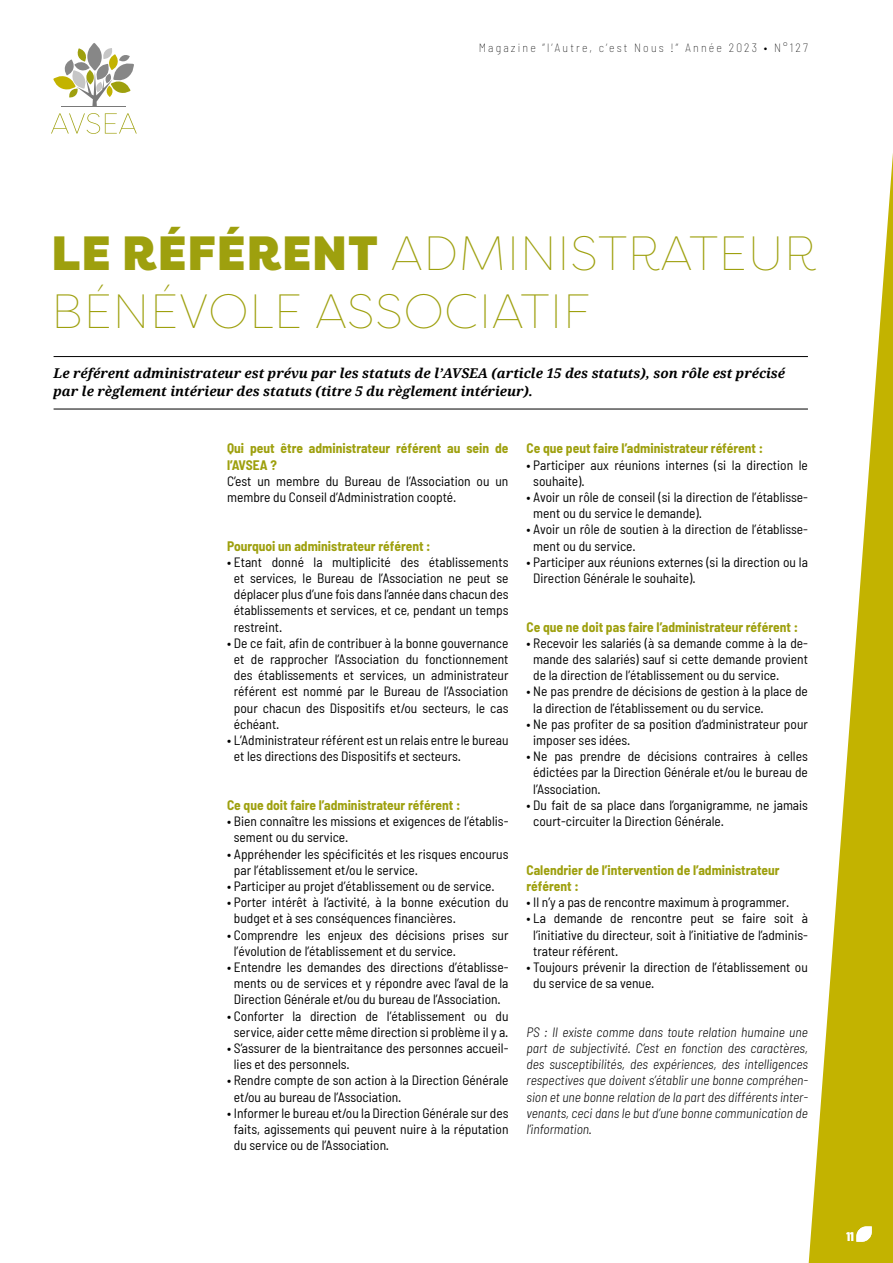
<style>
.page{position:relative;width:893px;height:1263px;background:#fff}
.page>*{position:absolute;margin:0;border:0;box-sizing:border-box;transform-origin:0 0}
.t1{font:100 48px/57.6px "Filson Pro";letter-spacing:.02em;color:#9ea00e}
.t2{font:semi-condensed 13.5px/16.2px "Barlow";color:#000}
.t3{font:italic 300 semi-condensed 13.5px/16.2px "Barlow";color:#000;text-align:justify}
.t4{font:700 semi-condensed 13.5px/16.2px "Barlow";color:#9ea00e}
.t5{font:italic 700 13.5px/18px "Noto Serif";color:#000}
.t6{font:100 semi-condensed 12px "Barlow";letter-spacing:.18em;color:#000}
.t7{font:700 semi-condensed 12px "Barlow";color:#fff}
.s1{font-weight:900}
</style>
<div class="page">
<svg style="left:807px;top:153px;width:86px;height:1110px"></svg>
<svg style="left:51px;top:113px;width:86px;height:21px"></svg>
<svg style="left:87px;top:43px;width:15px;height:28px"></svg>
<hr style="left:62px;top:106px;width:64px;height:1px;background:#797979">
<svg style="left:53px;top:48px;width:81px;height:58px"></svg>
<hr style="left:54px;top:356px;width:754px;height:1px;background:#000">
<hr style="left:54px;top:409px;width:754px;height:1px;background:#000">
<svg style="left:856px;top:1226px;width:16px;height:16px"></svg>
<p class="t6" style="left:479px;top:40px;width:331px">Magazine ”l’Autre, c’est Nous !” Année 2023 • N°127</p>
<h1 class="t1" style="left:52px;top:224px;width:766px"><span class="s1">LE RÉFÉRENT</span> ADMINISTRATEUR<br>BÉNÉVOLE ASSOCIATIF</h1>
<p class="t5" style="left:54px;top:364px;width:733px">Le référent administrateur est prévu par les statuts de l’AVSEA (article 15 des statuts), son rôle est précisé par le règlement intérieur des statuts (titre 5 du règlement intérieur).</p>
<p class="t4" style="left:227px;top:440px;width:283px">Qui peut être administrateur référent au sein de l’AVSEA ?</p>
<p class="t2" style="left:227px;top:472px;width:283px">C’est un membre du Bureau de l’Association ou un membre du Conseil d’Administration coopté.</p>
<p class="t4" style="left:227px;top:537px;width:205px">Pourquoi un administrateur référent :</p>
<p class="t2" style="left:234px;top:553px;width:276px;text-align:justify;text-indent:-7px">• Etant donné la multiplicité des établissements et services, le Bureau de l’Association ne peut se déplacer plus d’une fois dans l’année dans chacun des établissements et services, et ce, pendant un temps restreint.</p>
<p class="t2" style="left:234px;top:634px;width:276px;text-align:justify;text-indent:-7px">• De ce fait, afin de contribuer à la bonne gouvernance et de rapprocher l’Association du fonctionnement des établissements et services, un administrateur référent est nommé par le Bureau de l’Association pour chacun des Dispositifs et/ou secteurs, le cas échéant.</p>
<p class="t2" style="left:234px;top:732px;width:276px;text-indent:-7px">• L’Administrateur référent est un relais entre le bureau et les directions des Dispositifs et secteurs.</p>
<p class="t4" style="left:227px;top:796px;width:235px">Ce que doit faire l’administrateur référent :</p>
<p class="t2" style="left:234px;top:813px;width:276px;text-indent:-7px">• Bien connaître les missions et exigences de l’établis&shy;sement ou du service.</p>
<p class="t2" style="left:234px;top:845px;width:276px;text-indent:-7px">• Appréhender les spécificités et les risques encourus par l’établissement et/ou le service.</p>
<p class="t2" style="left:227px;top:877px;width:269px">• Participer au projet d’établissement ou de service.</p>
<p class="t2" style="left:234px;top:894px;width:276px;text-indent:-7px">• Porter intérêt à l’activité, à la bonne exécution du budget et à ses conséquences financières.</p>
<p class="t2" style="left:234px;top:926px;width:276px;text-indent:-7px">• Comprendre les enjeux des décisions prises sur l’évolution de l’établissement et du service.</p>
<p class="t2" style="left:227px;top:958px;width:283px;text-align:center">• Entendre les demandes des directions d’établisse&shy;ments ou de services et y répondre avec l’aval de la<br>Direction Générale et/ou du bureau de l’Association.</p>
<p class="t2" style="left:227px;top:1007px;width:283px;text-align:center">• Conforter la direction de l’établissement ou du service, aider cette même direction si problème il y a.</p>
<p class="t2" style="left:234px;top:1039px;width:276px;text-indent:-7px">• S’assurer de la bientraitance des personnes accueil&shy;lies et des personnels.</p>
<p class="t2" style="left:234px;top:1072px;width:276px;text-indent:-7px">• Rendre compte de son action à la Direction Générale et/ou au bureau de l’Association.</p>
<p class="t2" style="left:234px;top:1104px;width:276px;text-align:justify;text-indent:-7px">• Informer le bureau et/ou la Direction Générale sur des faits, agissements qui peuvent nuire à la réputation du service ou de l’Association.</p>
<p class="t4" style="left:526px;top:440px;width:238px">Ce que peut faire l’administrateur référent :</p>
<p class="t2" style="left:533px;top:456px;width:276px;text-indent:-7px">• Participer aux réunions internes (si la direction le souhaite).</p>
<p class="t2" style="left:533px;top:489px;width:276px;text-indent:-7px">• Avoir un rôle de conseil (si la direction de l’établisse&shy;ment ou du service le demande).</p>
<p class="t2" style="left:533px;top:521px;width:276px;text-indent:-7px">• Avoir un rôle de soutien à la direction de l’établisse&shy;ment ou du service.</p>
<p class="t2" style="left:533px;top:553px;width:276px;text-indent:-7px">• Participer aux réunions externes (si la direction ou la<br>Direction Générale le souhaite).</p>
<p class="t4" style="left:526px;top:618px;width:273px">Ce que ne doit pas faire l’administrateur référent :</p>
<p class="t2" style="left:533px;top:634px;width:276px;text-align:justify;text-indent:-7px">• Recevoir les salariés (à sa demande comme à la de&shy;mande des salariés) sauf si cette demande provient de la direction de l’établissement ou du service.</p>
<p class="t2" style="left:533px;top:683px;width:276px;text-indent:-7px">• Ne pas prendre de décisions de gestion à la place de la direction de l’établissement ou du service.</p>
<p class="t2" style="left:533px;top:715px;width:276px;text-indent:-7px">• Ne pas profiter de sa position d’administrateur pour imposer ses idées.</p>
<p class="t2" style="left:533px;top:748px;width:276px;text-align:justify;text-indent:-7px">• Ne pas prendre de décisions contraires à celles édictées par la Direction Générale et/ou le bureau de l’Association.</p>
<p class="t2" style="left:533px;top:796px;width:276px;text-indent:-7px">• Du fait de sa place dans l’organigramme, ne jamais court-circuiter la Direction Générale.</p>
<p class="t4" style="left:526px;top:861px;width:255px">Calendrier de l’intervention de l’administrateur référent :</p>
<p class="t2" style="left:526px;top:894px;width:264px">• Il n’y a pas de rencontre maximum à programmer.</p>
<p class="t2" style="left:533px;top:910px;width:276px;text-align:justify;text-indent:-7px">• La demande de rencontre peut se faire soit à l’initiative du directeur, soit à l’initiative de l’adminis&shy;trateur référent.</p>
<p class="t2" style="left:533px;top:958px;width:276px;text-indent:-7px">• Toujours prévenir la direction de l’établissement ou du service de sa venue.</p>
<p class="t3" style="left:526px;top:1023px;width:283px">PS : Il existe comme dans toute relation humaine une part de subjectivité. C’est en fonction des caractères, des susceptibilités, des expériences, des intelligences respectives que doivent s’établir une bonne compréhen&shy;sion et une bonne relation de la part des différents inter&shy;venants, ceci dans le but d’une bonne communication de l’information.</p>
<p class="t7" style="left:846px;top:1230px;width:9px">11</p>
</div>
